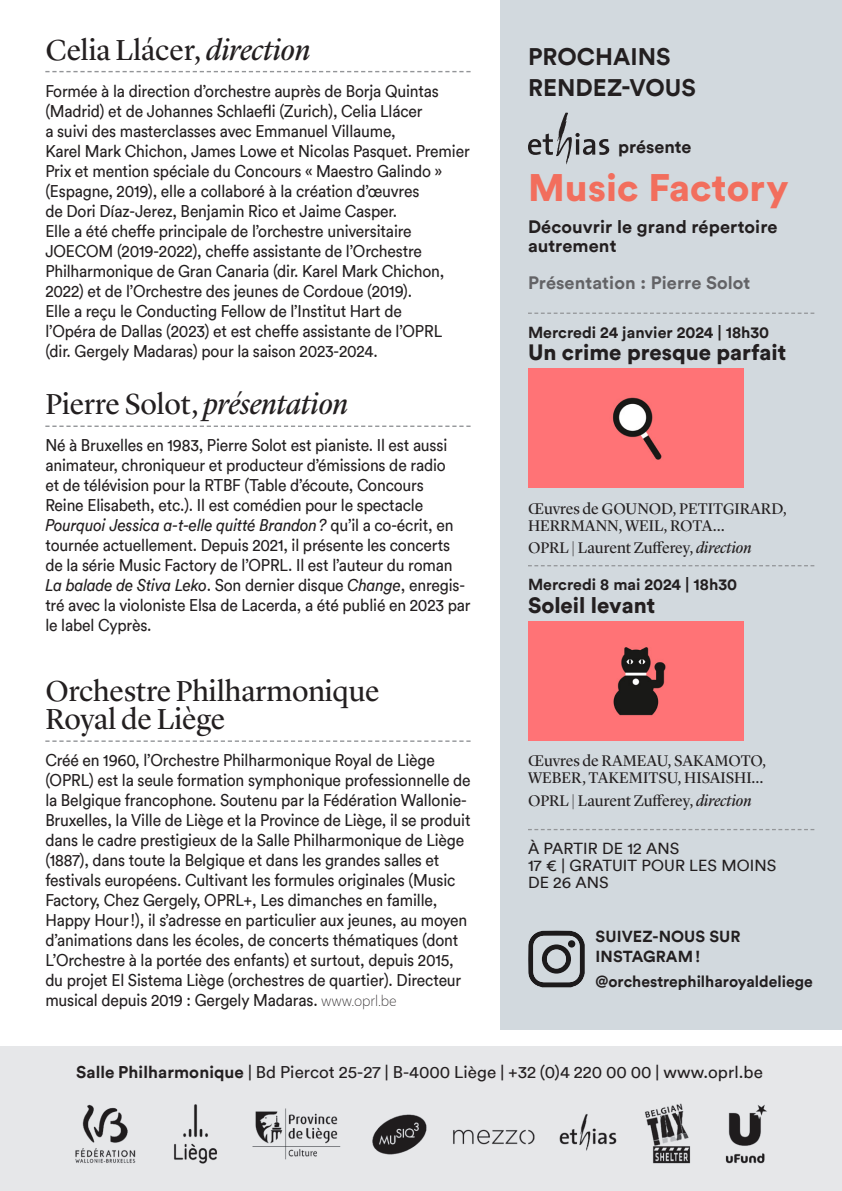
<style>
.page{position:relative;width:842px;height:1191px;background:#fff}
.page>*{position:absolute;margin:0;border:0;box-sizing:border-box;transform-origin:0 0}
._17-titre{font:900 38px "Circular Std";letter-spacing:.005em;color:#f26e5d}
.TITRES_interprète_7368{font:30px/28.4px "Lyon Display";color:#231f20}
._17-page_1_œuvre{font:700 24px/31.2px "Circular";color:#231f20}
._17-agenda_titre{font:900 22px "Circular Std";color:#231f20}
._17-agenda_texte_et_partenaires{font:700 18px/19.8px "Circular";letter-spacing:.005em;color:#231f20}
._17-agenda_texte_et_partenaires-2{font:700 18px "Circular";letter-spacing:.005em;color:#636366}
.Page_1___sponsors{font:700 18px "Circular";color:#231f20}
.TX_interprètes__étendue_de_colonne__7112{font:17px/20px "Circular";letter-spacing:-.01em;color:#231f20;scale:.92 1}
.TX_interprètes__étendue_de_colonne__7176{font:17px "Circular";letter-spacing:.005em;color:#231f20}
._7086-agenda_œuvre{font:16px/17px "Lyon Display";color:#231f20}
._17-page_1_interprète{font:700 16px/19.8px "Circular";color:#231f20}
._17-agenda_date{font:700 16px "Circular";color:#231f20}
._17-agenda_texte_et_partenaires-3{font:16px/17px "Circular";letter-spacing:.005em;color:#231f20}
._17-agenda_date-2{font:16px "Circular";letter-spacing:.005em;color:#231f20}
.s1{font-style:italic}
.s2{font-family:"Basic Sans";font-weight:200;font-size:16px}
.s3{font-weight:700}
</style>
<div class="page">
<div style="left:500px;top:0;width:342px;height:1029px;background:#d2d9de"></div>
<svg style="left:45px;top:71px;width:426px;height:1px"></svg>
<svg style="left:45px;top:425px;width:426px;height:2px"></svg>
<svg style="left:45px;top:740px;width:426px;height:2px"></svg>
<svg style="left:528px;top:312px;width:286px;height:2px"></svg>
<svg style="left:528px;top:565px;width:286px;height:1px"></svg>
<svg style="left:528px;top:829px;width:286px;height:1px"></svg>
<svg style="left:528px;top:112px;width:81px;height:53px"></svg>
<div style="left:0;top:1046px;width:842px;height:145px;background:#e6e7e9"></div>
<img style="left:75px;top:1103px;width:692px;height:60px">
<svg style="left:528px;top:930px;width:57px;height:57px"></svg>
<div style="left:568px;top:940px;width:7px;height:7px;background:#1c1a1b;border-radius:50%"></div>
<div style="left:547px;top:949px;width:19px;height:19px;background:#d2d9de;border-radius:50%"></div>
<div style="left:529px;top:369px;width:214px;height:119px;background:#ff7376"></div>
<img style="left:529px;top:621px;width:214px;height:119px">
<p class="TITRES_interprète_7368" style="left:45px;top:33px;width:266px">Celia Llácer, <span class="s1">direction</span></p>
<p class="TX_interprètes__étendue_de_colonne__7112" style="left:45px;top:80px;width:463px">Formée à la direction d’orchestre auprès de Borja Quintas (Madrid) et de Johannes Schlaefli (Zurich), Celia Llácer<br>a suivi des masterclasses avec Emmanuel Villaume,<br>Karel Mark Chichon, James Lowe et Nicolas Pasquet. Premier Prix et mention spéciale du Concours « Maestro Galindo » (Espagne, 2019), elle a collaboré à la création d’œuvres<br>de Dori Díaz-Jerez, Benjamin Rico et Jaime Casper.<br>Elle a été cheffe principale de l’orchestre universitaire JOECOM (2019-2022), cheffe assistante de l’Orchestre Philharmonique de Gran Canaria (dir. Karel Mark Chichon, 2022) et de l’Orchestre des jeunes de Cordoue (2019).<br>Elle a reçu le Conducting Fellow de l’Institut Hart de<br>l’Opéra de Dallas (2023) et est cheffe assistante de l’OPRL (dir. Gergely Madaras) pour la saison 2023-2024.</p>
<p class="TITRES_interprète_7368" style="left:45px;top:387px;width:304px">Pierre Solot, <span class="s1">présentation</span></p>
<p class="TX_interprètes__étendue_de_colonne__7112" style="left:45px;top:434px;width:464px">Né à Bruxelles en 1983, Pierre Solot est pianiste. Il est aussi animateur, chroniqueur et producteur d’émissions de radio<br>et de télévision pour la RTBF (Table d’écoute, Concours<br>Reine Elisabeth, etc.). Il est comédien pour le spectacle <span class="s1">Pourquoi Jessica a-t-elle quitté Brandon?</span> qu’il a co-écrit, en tournée actuellement. Depuis 2021, il présente les concerts de la série Music Factory de l’OPRL. Il est l’auteur du roman <span class="s1">La balade de Stiva Leko</span>. Son dernier disque <span class="s1">Change</span>, enregis&shy;tré avec la violoniste Elsa de Lacerda, a été publié en 2023 par le label Cyprès.</p>
<p class="TITRES_interprète_7368" style="left:45px;top:674px;width:336px">Orchestre Philharmonique<br>Royal de Liège</p>
<p class="TX_interprètes__étendue_de_colonne__7112" style="left:45px;top:749px;width:464px">Créé en 1960, l’Orchestre Philharmonique Royal de Liège (OPRL) est la seule formation symphonique professionnelle de la Belgique francophone. Soutenu par la Fédération Wallonie-Bruxelles, la Ville de Liège et la Province de Liège, il se produit dans le cadre prestigieux de la Salle Philharmonique de Liège (1887), dans toute la Belgique et dans les grandes salles et festivals européens. Cultivant les formules originales (Music Factory, Chez Gergely, OPRL+, Les dimanches en famille, Happy Hour!), il s’adresse en particulier aux jeunes, au moyen d’animations dans les écoles, de concerts thématiques (dont L’Orchestre à la portée des enfants) et surtout, depuis 2015, du projet El Sistema Liège (orchestres de quartier). Directeur musical depuis 2019 : Gergely Madaras. <span class="s2">www.oprl.be</span></p>
<p class="_17-page_1_œuvre" style="left:528px;top:40px;width:169px">PROCHAINS<br>RENDEZ-VOUS</p>
<p class="Page_1___sponsors" style="left:618px;top:134px;width:75px">présente</p>
<p class="_17-titre" style="left:528px;top:163px;width:262px">Music Factory</p>
<p class="_17-agenda_texte_et_partenaires" style="left:528px;top:216px;width:251px">Découvrir le grand répertoire autrement</p>
<p class="_17-agenda_texte_et_partenaires-2" style="left:528px;top:271px;width:224px">Présentation : Pierre Solot</p>
<p class="_17-agenda_date" style="left:528px;top:321px;width:243px">Mercredi 24 janvier 2024 | 18h30</p>
<p class="_17-agenda_titre" style="left:528px;top:338px;width:260px">Un crime presque parfait</p>
<p class="_7086-agenda_œuvre" style="left:528px;top:498px;width:260px">Œuvres de GOUNOD, PETITGIRARD,<br>HERRMANN, WEIL, ROTA…</p>
<p class="_7086-agenda_œuvre" style="left:528px;top:538px;width:225px">OPRL | Laurent Zufferey, <span class="s1">direction</span></p>
<p class="_17-agenda_date" style="left:528px;top:573px;width:211px">Mercredi 8 mai 2024 | 18h30</p>
<p class="_17-agenda_titre" style="left:528px;top:590px;width:129px">Soleil levant</p>
<p class="_7086-agenda_œuvre" style="left:528px;top:751px;width:240px">Œuvres de RAMEAU, SAKAMOTO,<br>WEBER, TAKEMITSU, HISAISHI…</p>
<p class="_7086-agenda_œuvre" style="left:528px;top:790px;width:225px">OPRL | Laurent Zufferey, <span class="s1">direction</span></p>
<p class="_17-agenda_date-2" style="left:528px;top:837px;width:153px">À PARTIR DE 12 ANS</p>
<p class="_17-agenda_texte_et_partenaires-3" style="left:528px;top:856px;width:250px">17 € | GRATUIT POUR LES MOINS<br>DE 26 ANS</p>
<p class="_17-page_1_interprète" style="left:596px;top:925px;width:147px">SUIVEZ-NOUS SUR<br>INSTAGRAM!</p>
<p class="_17-page_1_interprète" style="left:596px;top:971px;width:219px">@orchestrephilharoyaldeliege</p>
<p class="TX_interprètes__étendue_de_colonne__7176" style="left:76px;top:1060px;width:688px"><span class="s3">Salle Philharmonique</span> | Bd Piercot 25-27 | B-4000 Liège | +32 (0)4 220 00 00 | www.oprl.be</p>
</div>
